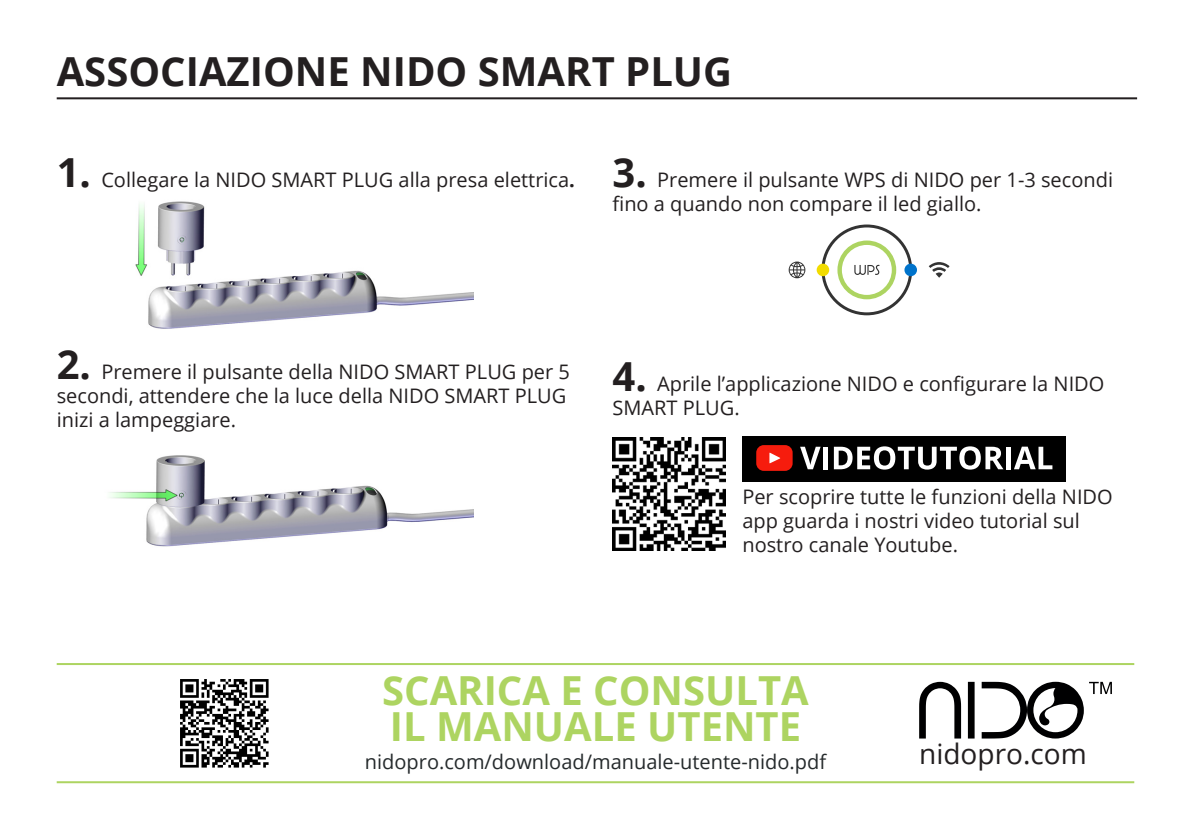
<style>
.page{position:relative;width:1191px;height:840px;background:#fff}
.page>*{position:absolute;margin:0;border:0;box-sizing:border-box;transform-origin:0 0}
.t1{font:700 40px "Open Sans";color:#add461}
.t2{font:700 40px "Open Sans";color:#231f20}
.t3{font:28px "Open Sans";color:#231f20}
.t4{font:20px/24px "Open Sans";color:#231f20}
.t5{font:20px "Open Sans";color:#252a2c}
.s1{font-weight:700;font-size:40px}
.s2{font-weight:700}
</style>
<div class="page">
<hr style="left:57px;top:97px;width:1080px;height:2px;background:#231f20">
<img style="left:135px;top:201px;width:338px;height:128px">
<img style="left:109px;top:455px;width:364px;height:92px">
<svg style="left:928px;top:262px;width:21px;height:15px"></svg>
<svg style="left:788px;top:261px;width:17px;height:17px"></svg>
<svg style="left:821px;top:224px;width:91px;height:91px"></svg>
<div style="left:816px;top:263px;width:13px;height:13px;background:#f2dc00;border-radius:50%"></div>
<div style="left:904px;top:263px;width:13px;height:13px;background:#0073cb;border-radius:50%"></div>
<div style="left:742px;top:435px;width:323px;height:46px;background:#000"></div>
<svg style="left:800px;top:446px;width:20px;height:23px"></svg>
<div style="left:823px;top:446px;width:5px;height:23px;background:#fff"></div>
<svg style="left:834px;top:446px;width:169px;height:23px"></svg>
<div style="left:1006px;top:446px;width:5px;height:23px;background:#fff"></div>
<svg style="left:1014px;top:446px;width:38px;height:23px"></svg>
<svg style="left:756px;top:445px;width:36px;height:25px"></svg>
<img style="left:612px;top:437px;width:114px;height:113px">
<hr style="left:57px;top:780px;width:1077px;height:2px;background:#add461">
<hr style="left:57px;top:662px;width:1077px;height:2px;background:#add461">
<svg style="left:1089px;top:681px;width:23px;height:12px"></svg>
<svg style="left:968px;top:681px;width:6px;height:57px"></svg>
<svg style="left:919px;top:681px;width:42px;height:57px"></svg>
<svg style="left:981px;top:681px;width:102px;height:57px"></svg>
<img style="left:180px;top:679px;width:89px;height:89px">
<p class="t2" style="left:57px;top:43px;width:677px">ASSOCIAZIONE NIDO SMART PLUG</p>
<p class="t4" style="left:57px;top:167px;width:520px"><span class="s1">1.</span> Collegare la NIDO SMART PLUG alla presa elettrica<span class="s2">.</span></p>
<p class="t4" style="left:612px;top:167px;width:502px"><span class="s1">3.</span> Premere il pulsante WPS di NIDO per 1-3 secondi fino a quando non compare il led giallo.</p>
<p class="t4" style="left:57px;top:359px;width:515px"><span class="s1">2.</span> Premere il pulsante della NIDO SMART PLUG per 5 secondi, attendere che la luce della NIDO SMART PLUG inizi a lampeggiare.</p>
<p class="t4" style="left:612px;top:371px;width:493px"><span class="s1">4.</span> Aprile l’applicazione NIDO e configurare la NIDO<br>SMART PLUG.</p>
<p class="t4" style="left:742px;top:484px;width:372px">Per scoprire tutte le funzioni della NIDO app guarda i nostri video tutorial sul nostro canale Youtube.</p>
<p class="t1" style="left:382px;top:661px;width:428px">SCARICA E CONSULTA</p>
<p class="t1" style="left:390px;top:697px;width:413px">IL MANUALE UTENTE</p>
<p class="t5" style="left:365px;top:748px;width:463px">nidopro.com/download/manuale-utente-nido.pdf</p>
<p class="t3" style="left:919px;top:734px;width:169px">nidopro.com</p>
</div>
